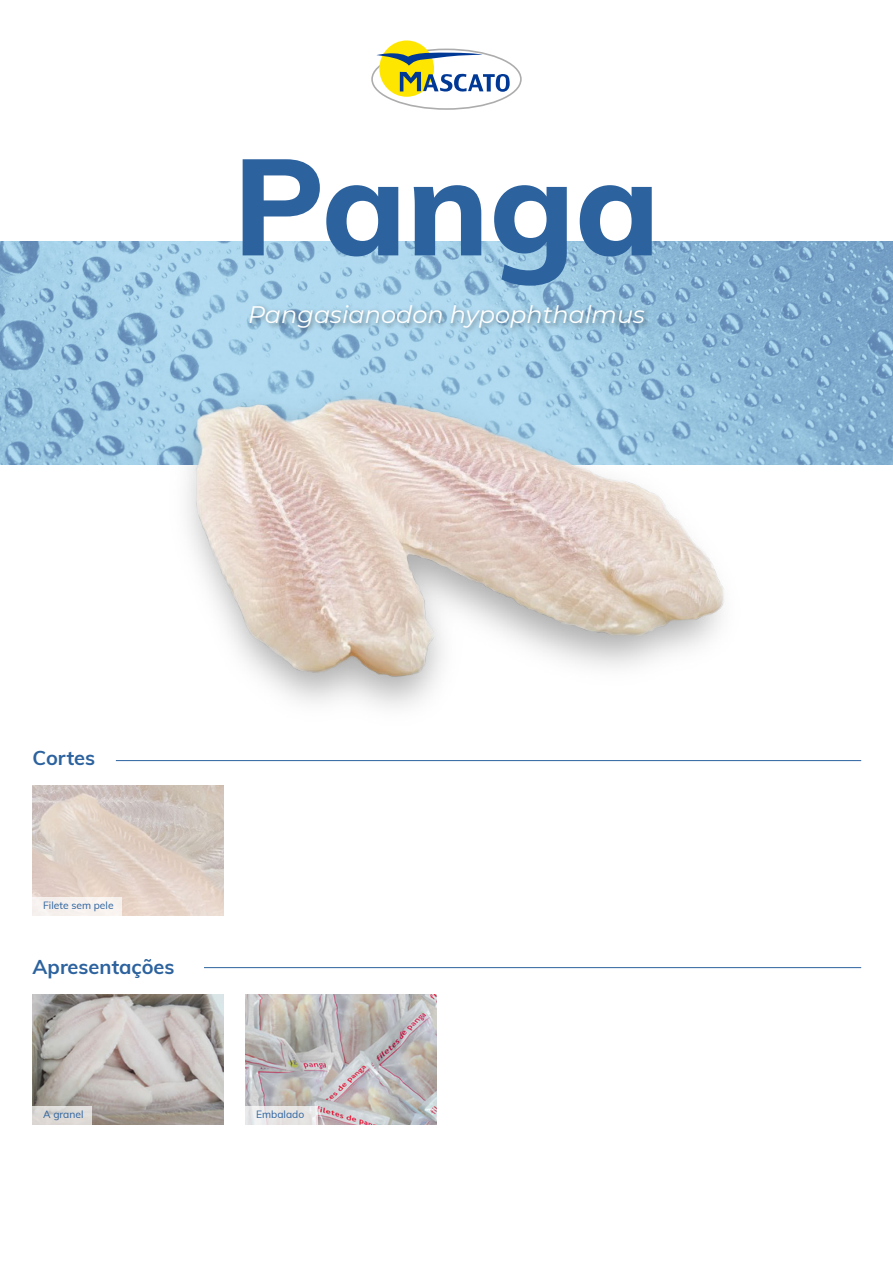
<style>
.page{position:relative;width:893px;height:1263px;background:#fff}
.page>*{position:absolute;margin:0;border:0;box-sizing:border-box;transform-origin:0 0}
.t1{font:800 135px "Muli";color:#2c629e}
.t2{font:italic 24px "Montserrat";color:#fff}
.t3{font:700 19.95px "Muli";color:#2c629e}
.t4{font:10.35px "Muli";color:#2c629e}
</style>
<div class="page">
<img style="left:0;top:242px;width:893px;height:222px">
<img style="left:130px;top:358px;width:637px;height:350px">
<img style="left:33px;top:994px;width:191px;height:130px">
<img style="left:245px;top:994px;width:191px;height:130px">
<img style="left:33px;top:785px;width:191px;height:130px">
<div style="left:33px;top:897px;width:89px;height:18px;background:#f7f2ee"></div>
<svg style="left:33px;top:1106px;width:59px;height:18px"></svg>
<svg style="left:245px;top:1106px;width:72px;height:18px"></svg>
<div style="left:371px;top:49px;width:151px;height:61px;border:2px solid #acacac;border-radius:50%"></div>
<div style="left:379px;top:40px;width:55px;height:57px;background:#ffe601;border-radius:50%"></div>
<svg style="left:376px;top:52px;width:107px;height:14px"></svg>
<svg style="left:400px;top:72px;width:110px;height:20px"></svg>
<hr style="left:116px;top:760px;width:745px;height:1px;background:#2c629e">
<hr style="left:204px;top:967px;width:657px;height:1px;background:#2c629e">
<img style="left:243px;top:298px;width:411px;height:42px">
<h1 class="t1" style="left:233px;top:108px;width:428px">Panga</h1>
<h2 class="t2" style="left:248px;top:298px;width:398px">Pangasianodon hypophthalmus</h2>
<h3 class="t3" style="left:33px;top:743px;width:64px">Cortes</h3>
<p class="t4" style="left:43px;top:898px;width:72px">Filete sem pele</p>
<h3 class="t3" style="left:33px;top:952px;width:143px">Apresentações</h3>
<p class="t4" style="left:43px;top:1107px;width:42px">A granel</p>
<p class="t4" style="left:256px;top:1107px;width:50px">Embalado</p>
</div>
